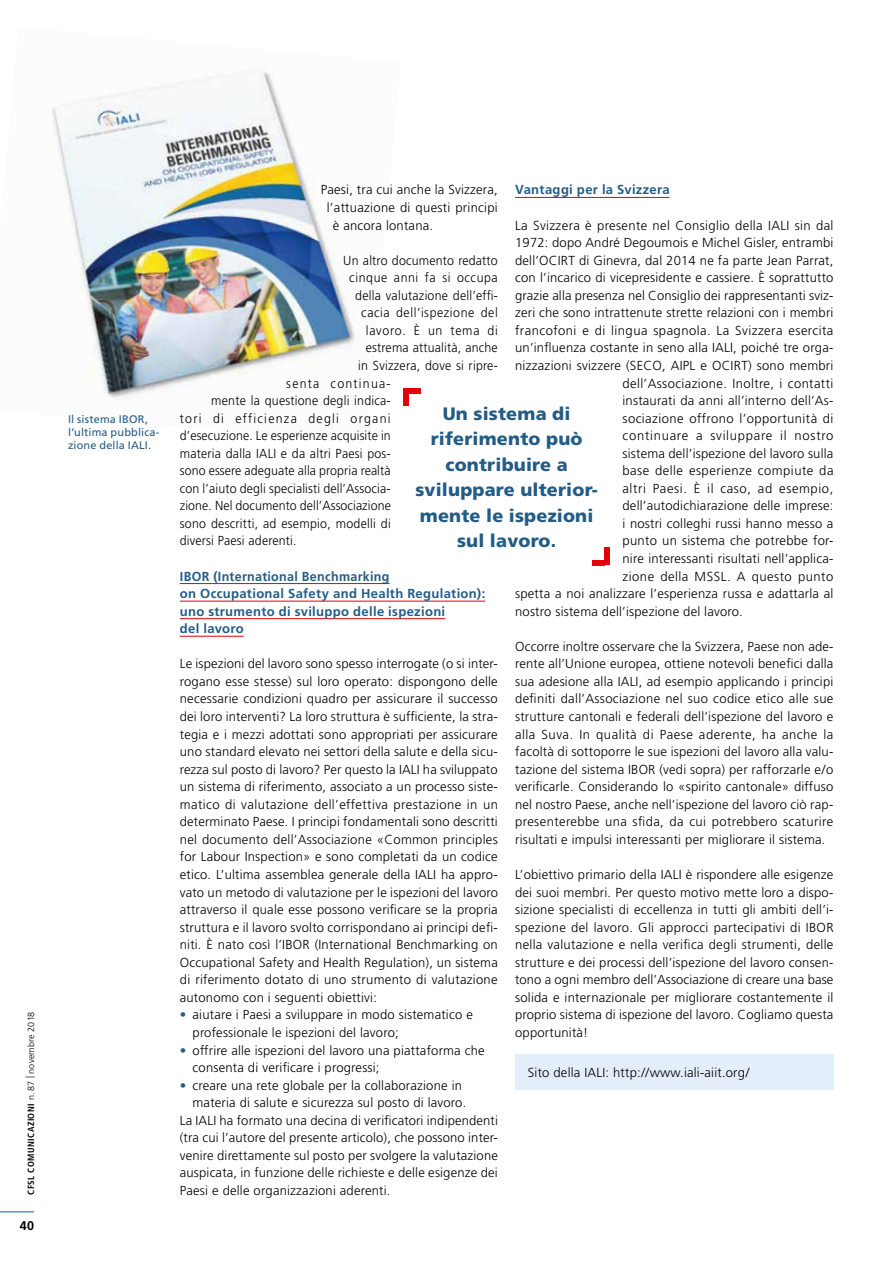
<style>
.page{position:relative;width:893px;height:1263px;background:#fff}
.page>*{position:absolute;margin:0;border:0;box-sizing:border-box;transform-origin:0 0}
.t1{font:900 18px/25.5px "Frutiger LT Std";letter-spacing:.01em;color:#235c86;text-align:center}
.t2{font:300 13.05px/17.5px "Frutiger LT Std";letter-spacing:.015em;color:#000;text-align:justify}
.t3{font:300 13.05px "Frutiger LT Std";letter-spacing:.015em;color:#000;scale:.95 1}
.t4{font:700 13.05px/17.5px "Frutiger LT Std";letter-spacing:.025em;color:#235c86;scale:.96 1}
.t5{font:300 13.05px "Frutiger LT Std";letter-spacing:.035em;color:#000}
.t6{font:300 13.05px "Frutiger LT Std";letter-spacing:.045em;color:#000;scale:.95 1}
.t7{font:300 13.05px "Frutiger LT Std";letter-spacing:.055em;color:#000}
.t8{font:300 13.05px "Frutiger LT Std";letter-spacing:.045em;color:#000}
.t9{font:300 13.05px "Frutiger LT Std";letter-spacing:.105em;color:#000;scale:.95 1}
.t10{font:300 13.05px "Frutiger LT Std";letter-spacing:.04em;color:#000}
.t11{font:700 13.05px "Frutiger LT Std";letter-spacing:.025em;color:#235c86}
.t12{font:300 13.05px "Frutiger LT Std";letter-spacing:.06em;color:#000;scale:.95 1}
.t13{font:300 13.05px "Frutiger LT Std";letter-spacing:.1em;color:#000;scale:.95 1}
.t14{font:700 12.6px "Frutiger LT Std";color:#000}
.t15{font:10.95px/13.2px "Frutiger LT Std";letter-spacing:.015em;color:#235c86}
.t16{font:700 condensed 9px "Frutiger LT Std";letter-spacing:.05em;color:#000}
.s1{font-weight:300;font-stretch:normal}
.s2{color:#235c86}
</style>
<div class="page">
<img style="left:52px;top:72px;width:303px;height:327px">
<hr style="left:180px;top:583px;width:210px;height:1px;background:#e3000b">
<hr style="left:180px;top:601px;width:305px;height:1px;background:#e3000b">
<hr style="left:180px;top:618px;width:265px;height:1px;background:#e3000b">
<hr style="left:180px;top:636px;width:64px;height:1px;background:#e3000b">
<hr style="left:515px;top:197px;width:155px;height:1px;background:#e3000b">
<div style="left:515px;top:1054px;width:318px;height:36px;background:#e4eefa"></div>
<div style="left:605px;top:547px;width:5px;height:18px;background:#e3000b"></div>
<div style="left:592px;top:560px;width:13px;height:5px;background:#e3000b"></div>
<div style="left:403px;top:388px;width:5px;height:18px;background:#e3000b"></div>
<div style="left:408px;top:388px;width:13px;height:5px;background:#e3000b"></div>
<hr style="left:0;top:1211px;width:34px;height:1px;background:#235c86">
<p class="t16" style="left:26px;top:1195px;width:185px;rotate:-90deg">CFSL COMUNICAZIONI <span class="s1">n. 87 </span><sup>|</sup> <span class="s1">novembre 2018</span></p>
<p class="t14" style="left:20px;top:1218px;width:16px">40</p>
<p class="t15" style="left:68px;top:412px;width:93px">Il sistema IBOR, l’ultima pubblica&shy;zione della IALI.</p>
<p class="t2" style="left:321px;top:181px;width:179px">Paesi, tra cui anche la Svizzera,</p>
<p class="t2" style="left:327px;top:199px;width:173px">l’attuazione di questi principi</p>
<p class="t2" style="left:333px;top:216px;width:102px">è ancora lontana.</p>
<p class="t3" style="left:343px;top:253px;width:164px">Un altro documento redatto</p>
<p class="t6" style="left:349px;top:270px;width:158px">cinque anni fa si occupa</p>
<p class="t3" style="left:355px;top:288px;width:151px">della valutazione dell’effi-</p>
<p class="t6" style="left:361px;top:305px;width:145px">cacia dell’ispezione del</p>
<p class="t12" style="left:366px;top:323px;width:141px">lavoro. È un tema di</p>
<p class="t3" style="left:366px;top:340px;width:140px">estrema attualità, anche</p>
<p class="t3" style="left:358px;top:358px;width:148px">in Svizzera, dove si ripre-</p>
<p class="t13" style="left:286px;top:376px;width:111px">senta continua-</p>
<p class="t3" style="left:211px;top:393px;width:190px">mente la questione degli indica-</p>
<p class="t9" style="left:180px;top:411px;width:223px">tori di efficienza degli organi</p>
<p class="t3" style="left:180px;top:428px;width:224px">d’esecuzione. Le esperienze acquisite in</p>
<p class="t3" style="left:180px;top:446px;width:224px">materia dalla IALI e da altri Paesi pos-</p>
<p class="t3" style="left:180px;top:463px;width:223px">sono essere adeguate alla propria realtà</p>
<p class="t3" style="left:180px;top:481px;width:224px">con l’aiuto degli specialisti dell’Associa-</p>
<p class="t3" style="left:180px;top:498px;width:224px">zione. Nel documento dell’Associazione</p>
<p class="t3" style="left:180px;top:516px;width:224px">sono descritti, ad esempio, modelli di</p>
<p class="t3" style="left:180px;top:534px;width:124px">diversi Paesi aderenti.</p>
<p class="t4" style="left:180px;top:567px;width:320px">IBOR (International Benchmarking<br>on Occupational Safety and Health Regulation): uno strumento di sviluppo delle ispezioni<br>del lavoro</p>
<p class="t2" style="left:180px;top:655px;width:320px">Le ispezioni del lavoro sono spesso interrogate (o si inter&shy;rogano esse stesse) sul loro operato: dispongono delle necessarie condizioni quadro per assicurare il successo dei loro interventi? La loro struttura è sufficiente, la stra&shy;tegia e i mezzi adottati sono appropriati per assicurare uno standard elevato nei settori della salute e della sicu&shy;rezza sul posto di lavoro? Per questo la IALI ha sviluppato un sistema di riferimento, associato a un processo siste&shy;matico di valutazione dell’effettiva prestazione in un determinato Paese. I principi fondamentali sono descritti nel documento dell’Associazione «Common principles for Labour Inspection» e sono completati da un codice etico. L’ultima assemblea generale della IALI ha appro&shy;vato un metodo di valutazione per le ispezioni del lavoro attraverso il quale esse possono verificare se la propria struttura e il lavoro svolto corrispondano ai principi defi&shy;niti. È nato così l’IBOR (International Benchmarking on Occupational Safety and Health Regulation), un sistema di riferimento dotato di uno strumento di valutazione autonomo con i seguenti obiettivi:</p>
<p class="t2" style="left:193px;top:1006px;width:282px;text-indent:-13px"><span class="s2">•</span> aiutare i Paesi a sviluppare in modo sistematico e professionale le ispezioni del lavoro;</p>
<p class="t2" style="left:193px;top:1041px;width:294px;text-indent:-13px"><span class="s2">•</span> offrire alle ispezioni del lavoro una piattaforma che consenta di verificare i progressi;</p>
<p class="t2" style="left:180px;top:1076px;width:284px"><span class="s2">•</span> creare una rete globale per la collaborazione in</p>
<p class="t2" style="left:193px;top:1094px;width:275px">materia di salute e sicurezza sul posto di lavoro.</p>
<p class="t2" style="left:180px;top:1111px;width:320px">La IALI ha formato una decina di verificatori indipendenti</p>
<p class="t2" style="left:180px;top:1129px;width:320px">(tra cui l’autore del presente articolo), che possono inter-</p>
<p class="t2" style="left:180px;top:1147px;width:320px">venire direttamente sul posto per svolgere la valutazione</p>
<p class="t2" style="left:180px;top:1164px;width:319px">auspicata, in funzione delle richieste e delle esigenze dei</p>
<p class="t2" style="left:180px;top:1182px;width:212px">Paesi e delle organizzazioni aderenti.</p>
<p class="t11" style="left:515px;top:182px;width:156px">Vantaggi per la Svizzera</p>
<p class="t2" style="left:515px;top:216px;width:320px">La Svizzera è presente nel Consiglio della IALI sin dal</p>
<p class="t2" style="left:515px;top:234px;width:320px">1972: dopo André Degoumois e Michel Gisler, entrambi</p>
<p class="t2" style="left:515px;top:252px;width:320px">dell’OCIRT di Ginevra, dal 2014 ne fa parte Jean Parrat,</p>
<p class="t2" style="left:515px;top:269px;width:320px">con l’incarico di vicepresidente e cassiere. È soprattutto</p>
<p class="t2" style="left:515px;top:287px;width:320px">grazie alla presenza nel Consiglio dei rappresentanti sviz-</p>
<p class="t2" style="left:515px;top:304px;width:320px">zeri che sono intrattenute strette relazioni con i membri</p>
<p class="t5" style="left:515px;top:323px;width:320px">francofoni e di lingua spagnola. La Svizzera esercita</p>
<p class="t2" style="left:515px;top:339px;width:320px">un’influenza costante in seno alla IALI, poiché tre orga-</p>
<p class="t2" style="left:515px;top:357px;width:320px">nizzazioni svizzere (SECO, AIPL e OCIRT) sono membri</p>
<p class="t2" style="left:622px;top:374px;width:212px">dell’Associazione. Inoltre, i contatti</p>
<p class="t2" style="left:622px;top:392px;width:212px">instaurati da anni all’interno dell’As-</p>
<p class="t5" style="left:622px;top:411px;width:212px">sociazione offrono l’opportunità di</p>
<p class="t7" style="left:622px;top:428px;width:212px">continuare a sviluppare il nostro</p>
<p class="t2" style="left:622px;top:445px;width:212px">sistema dell’ispezione del lavoro sulla</p>
<p class="t5" style="left:622px;top:463px;width:213px">base delle esperienze compiute da</p>
<p class="t8" style="left:622px;top:481px;width:212px">altri Paesi. È il caso, ad esempio,</p>
<p class="t2" style="left:622px;top:497px;width:212px">dell’autodichiarazione delle imprese:</p>
<p class="t2" style="left:622px;top:515px;width:212px">i nostri colleghi russi hanno messo a</p>
<p class="t2" style="left:622px;top:532px;width:212px">punto un sistema che potrebbe for-</p>
<p class="t2" style="left:622px;top:550px;width:212px">nire interessanti risultati nell’applica-</p>
<p class="t10" style="left:622px;top:569px;width:212px">zione della MSSL. A questo punto</p>
<p class="t2" style="left:515px;top:585px;width:320px">spetta a noi analizzare l’esperienza russa e adattarla al</p>
<p class="t2" style="left:515px;top:603px;width:229px">nostro sistema dell’ispezione del lavoro.</p>
<p class="t2" style="left:515px;top:638px;width:320px">Occorre inoltre osservare che la Svizzera, Paese non ade&shy;rente all’Unione europea, ottiene notevoli benefici dalla sua adesione alla IALI, ad esempio applicando i principi definiti dall’Associazione nel suo codice etico alle sue strutture cantonali e federali dell’ispezione del lavoro e alla Suva. In qualità di Paese aderente, ha anche la facoltà di sottoporre le sue ispezioni del lavoro alla valu&shy;tazione del sistema IBOR (vedi sopra) per rafforzarle e/o verificarle. Considerando lo «spirito cantonale» diffuso nel nostro Paese, anche nell’ispezione del lavoro ciò rap&shy;presenterebbe una sfida, da cui potrebbero scaturire risultati e impulsi interessanti per migliorare il sistema.</p>
<p class="t2" style="left:515px;top:866px;width:320px">L’obiettivo primario della IALI è rispondere alle esigenze dei suoi membri. Per questo motivo mette loro a dispo&shy;sizione specialisti di eccellenza in tutti gli ambiti dell’i&shy;spezione del lavoro. Gli approcci partecipativi di IBOR nella valutazione e nella verifica degli strumenti, delle strutture e dei processi dell’ispezione del lavoro consen&shy;tono a ogni membro dell’Associazione di creare una base solida e internazionale per migliorare costantemente il proprio sistema di ispezione del lavoro. Cogliamo questa opportunità!</p>
<p class="t2" style="left:528px;top:1064px;width:223px">Sito della IALI: http://www.iali-aiit.org/</p>
<h1 class="t1" style="left:415px;top:401px;width:184px">Un sistema di riferimento può contribuire a sviluppare ulterior&shy;mente le ispezioni sul lavoro.</h1>
</div>
